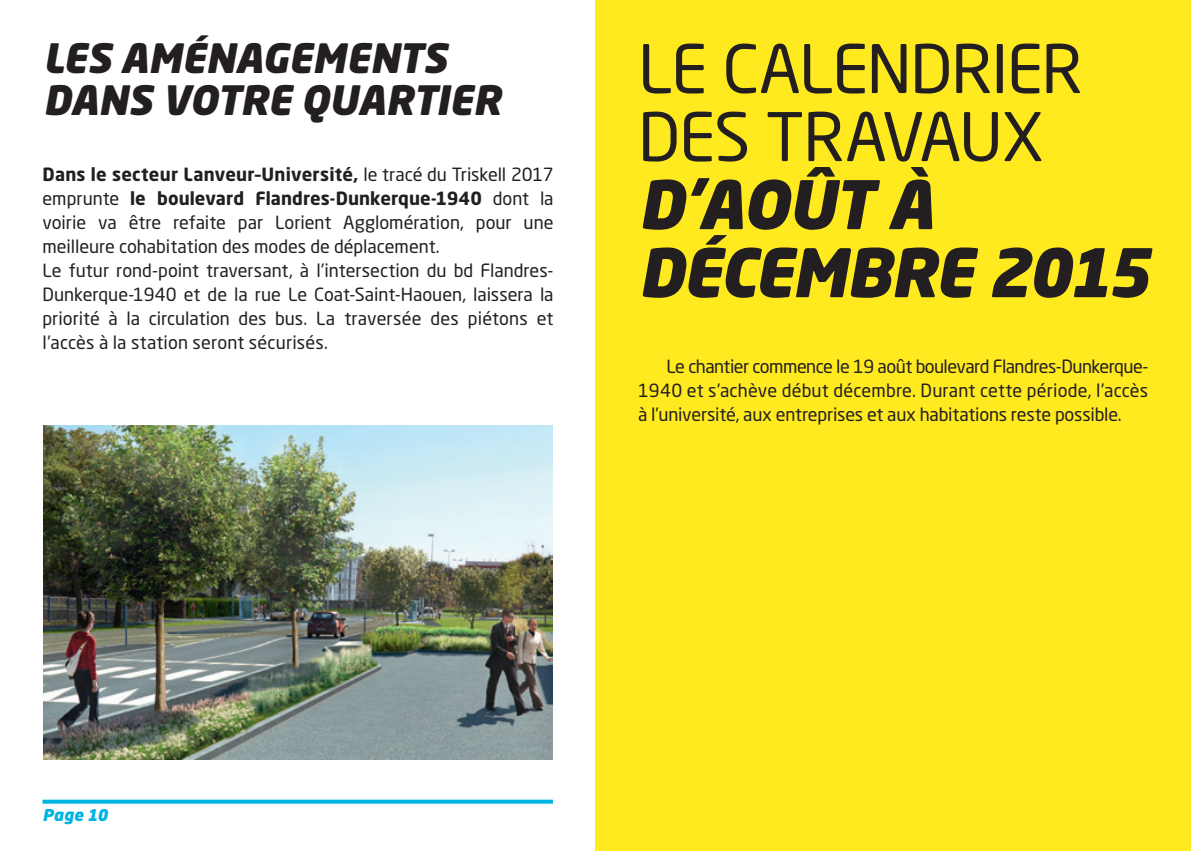
<style>
.page{position:relative;width:1191px;height:851px;background:#fff}
.page>*{position:absolute;margin:0;border:0;box-sizing:border-box;transform-origin:0 0}
.TITRE{font:66px/68px "Neo Sans Std";letter-spacing:-.02em;color:#231f20}
.PT_TITRE{font:italic 900 40px/42px "Neo Sans Std";letter-spacing:-.005em;color:#231f20}
.TEXT_9{font:18px/24px "Neo Sans Std";letter-spacing:.005em;color:#231f20;text-align:justify}
.TEXT_9_ALINEA{font:18px/24px "Neo Sans Std";letter-spacing:-.01em;color:#231f20;text-align:justify}
.t1{font:italic 900 16px "Neo Sans Std";letter-spacing:.015em;color:#00b3e5}
.s1{font-weight:700}
.s2{font-weight:900;font-style:italic}
</style>
<div class="page">
<svg style="left:43px;top:799px;width:510px;height:4px;fill:#00b3e5"></svg>
<div style="left:595px;top:0;width:596px;height:850px;background:#ffea20"></div>
<img style="left:43px;top:425px;width:510px;height:334px">
<p class="PT_TITRE" style="left:43px;top:36px;width:459px">LES AMÉNAGEMENTS<br>DANS VOTRE QUARTIER</p>
<p class="TEXT_9" style="left:43px;top:162px;width:512px"><span class="s1">Dans le secteur Lanveur–Université,</span> le tracé du Triskell 2017 emprunte <span class="s1">le boulevard Flandres-Dunkerque-1940</span> dont la voirie va être refaite par Lorient Agglomération, pour une meilleure cohabitation des modes de déplacement.</p>
<p class="TEXT_9" style="left:43px;top:258px;width:512px">Le futur rond-point traversant, à l’intersection du bd Flandres-Dunkerque-1940 et de la rue Le Coat-Saint-Haouen, laissera la priorité à la circulation des bus. La traversée des piétons et l’accès à la station seront sécurisés.</p>
<p class="TITRE" style="left:638px;top:34px;width:513px">LE CALENDRIER<br>DES TRAVAUX<br><span class="s2">D’AOÛT À<br>DÉCEMBRE 2015</span></p>
<p class="TEXT_9_ALINEA" style="left:638px;top:354px;width:512px;text-indent:28px">Le chantier commence le 19 août boulevard Flandres-Dunkerque-1940 et s’achève début décembre. Durant cette période, l’accès à l’université, aux entreprises et aux habitations reste possible.</p>
<p class="t1" style="left:43px;top:804px;width:67px">Page 10</p>
</div>
